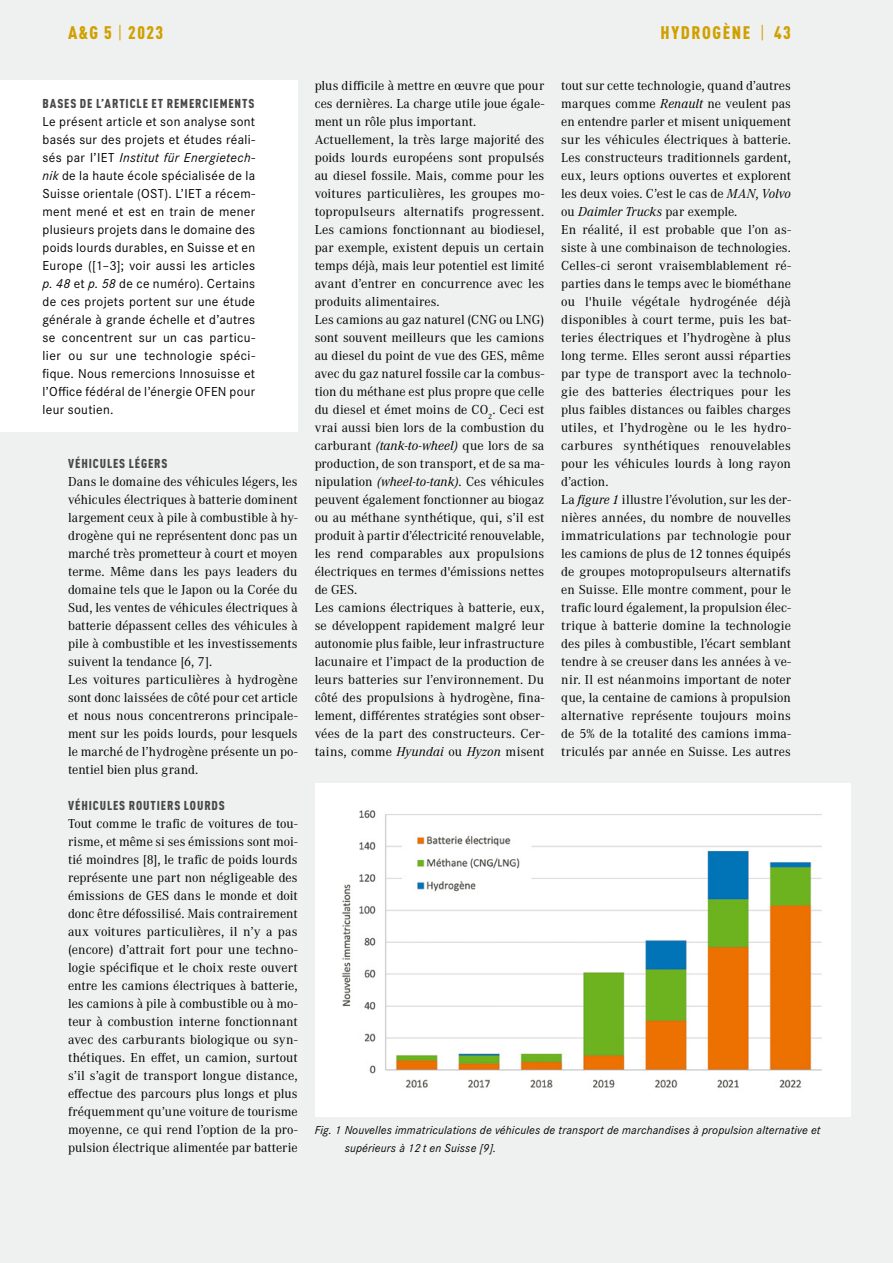
<style>
.page{position:relative;width:893px;height:1263px;background:#eff0f0}
.page>*{position:absolute;margin:0;border:0;box-sizing:border-box;transform-origin:0 0}
.t1{font:900 condensed 18px "DINOT";letter-spacing:.09em;color:#d0a000}
.t2{font:13.5px/18px "Corporate A";letter-spacing:.005em;color:#000}
.t3{font:13.5px/18px "Corporate S";letter-spacing:.025em;color:#000;text-align:justify}
.t4{font:900 condensed 12.75px "DINOT";letter-spacing:.07em;color:#474847}
.t5{font:italic 12px/18px "Corporate S";letter-spacing:.015em;color:#000}
.s1{font-weight:400}
.s2{font-style:italic}
</style>
<div class="page">
<div style="left:0;top:81px;width:298px;height:351px;background:#fff"></div>
<div style="left:315px;top:783px;width:535px;height:333px;background:#fff"></div>
<img style="left:342px;top:810px;width:480px;height:278px">
<h1 class="t1" style="left:68px;top:22px;width:97px">A&amp;G 5 <span class="s1">|</span> 2023</h1>
<p class="t4" style="left:43px;top:96px;width:213px">BASES DE L’ARTICLE ET REMERCIEMENTS</p>
<p class="t3" style="left:43px;top:112px;width:214px">Le présent article et son analyse sont basés sur des projets et études réali&shy;sés par l’IET <span class="s2">Institut für Energietech&shy;nik</span> de la haute école spécialisée de la Suisse orientale (OST). L’IET a récem&shy;ment mené et est en train de mener plusieurs projets dans le domaine des poids lourds durables, en Suisse et en Europe ([1–3]; voir aussi les articles <span class="s2">p. 48</span> et <span class="s2">p. 58</span> de ce numéro). Certains de ces projets portent sur une étude générale à grande échelle et d’autres se concentrent sur un cas particu&shy;lier ou sur une technologie spéci&shy;fique. Nous remercions Innosuisse et l’Office fédéral de l’énergie OFEN pour leur soutien.</p>
<p class="t4" style="left:68px;top:456px;width:101px">VÉHICULES LÉGERS</p>
<p class="t2" style="left:68px;top:472px;width:231px">Dans le domaine des véhicules légers, les véhicules électriques à batterie dominent largement ceux à pile à combustible à hy&shy;drogène qui ne représentent donc pas un marché très prometteur à court et moyen terme. Même dans les pays leaders du domaine tels que le Japon ou la Corée du Sud, les ventes de véhicules électriques à batterie dépassent celles des véhicules à pile à combustible et les investissements suivent la tendance [6, 7].<br>Les voitures particulières à hydrogène sont donc laissées de côté pour cet article et nous nous concentrerons principale&shy;ment sur les poids lourds, pour lesquels le marché de l’hydrogène présente un po&shy;tentiel bien plus grand.</p>
<p class="t4" style="left:68px;top:798px;width:158px">VÉHICULES ROUTIERS LOURDS</p>
<p class="t2" style="left:68px;top:814px;width:231px;text-align:justify">Tout comme le trafic de voitures de tou&shy;risme, et même si ses émissions sont moi&shy;tié moindres [8], le trafic de poids lourds représente une part non négligeable des émissions de GES dans le monde et doit donc être défossilisé. Mais contrairement aux voitures particulières, il n’y a pas (encore) d’attrait fort pour une techno&shy;logie spécifique et le choix reste ouvert entre les camions électriques à batterie, les camions à pile à combustible ou à mo&shy;teur à combustion interne fonctionnant avec des carburants biologique ou syn&shy;thétiques. En effet, un camion, surtout s’il s’agit de transport longue distance, effectue des parcours plus longs et plus fréquemment qu’une voiture de tourisme moyenne, ce qui rend l’option de la pro&shy;pulsion électrique alimentée par batterie</p>
<h1 class="t1" style="left:661px;top:22px;width:132px">HYDROGÈNE <span class="s1">|</span> 43</h1>
<p class="t2" style="left:315px;top:76px;width:231px">plus difficile à mettre en œuvre que pour ces dernières. La charge utile joue égale&shy;ment un rôle plus important.<br>Actuellement, la très large majorité des poids lourds européens sont propulsés au diesel fossile. Mais, comme pour les voitures particulières, les groupes mo&shy;topropulseurs alternatifs progressent.<br>Les camions fonctionnant au biodiesel, par exemple, existent depuis un certain temps déjà, mais leur potentiel est limité avant d’entrer en concurrence avec les produits alimentaires.<br>Les camions au gaz naturel (CNG ou LNG) sont souvent meilleurs que les camions au diesel du point de vue des GES, même avec du gaz naturel fossile car la combus&shy;tion du méthane est plus propre que celle du diesel et émet moins de CO<sub>2</sub>. Ceci est vrai aussi bien lors de la combustion du carburant <span class="s2">(tank-to-wheel)</span> que lors de sa production, de son transport, et de sa ma&shy;nipulation <span class="s2">(wheel-to-tank)</span>. Ces véhicules peuvent également fonctionner au biogaz ou au méthane synthétique, qui, s’il est produit à partir d’électricité renouvelable, les rend comparables aux propulsions électriques en termes d'émissions nettes de GES.<br>Les camions électriques à batterie, eux, se développent rapidement malgré leur autonomie plus faible, leur infrastructure lacunaire et l’impact de la production de leurs batteries sur l’environnement. Du côté des propulsions à hydrogène, fina&shy;lement, différentes stratégies sont obser&shy;vées de la part des constructeurs. Cer&shy;tains, comme <span class="s2">Hyundai</span> ou <span class="s2">Hyzon</span> misent</p>
<p class="t2" style="left:561px;top:76px;width:231px">tout sur cette technologie, quand d’autres marques comme <span class="s2">Renault</span> ne veulent pas en entendre parler et misent uniquement sur les véhicules électriques à batterie.<br>Les constructeurs traditionnels gardent, eux, leurs options ouvertes et explorent les deux voies. C’est le cas de <span class="s2">MAN</span>, <span class="s2">Volvo </span>ou <span class="s2">Daimler Trucks</span> par exemple.<br>En réalité, il est probable que l’on as&shy;siste à une combinaison de technologies.<br>Celles-ci seront vraisemblablement ré&shy;parties dans le temps avec le biométhane ou l'huile végétale hydrogénée déjà disponibles à court terme, puis les bat&shy;teries électriques et l’hydrogène à plus long terme. Elles seront aussi réparties par type de transport avec la technolo&shy;gie des batteries électriques pour les plus faibles distances ou faibles charges utiles, et l’hydrogène ou le les hydro&shy;carbures synthétiques renouvelables pour les véhicules lourds à long rayon d’action.<br>La <span class="s2">figure 1</span> illustre l’évolution, sur les der&shy;nières années, du nombre de nouvelles immatriculations par technologie pour les camions de plus de 12 tonnes équipés de groupes motopropulseurs alternatifs en Suisse. Elle montre comment, pour le trafic lourd également, la propulsion élec&shy;trique à batterie domine la technologie des piles à combustible, l’écart semblant tendre à se creuser dans les années à ve&shy;nir. Il est néanmoins important de noter que, la centaine de camions à propulsion alternative représente toujours moins de 5% de la totalité des camions imma&shy;triculés par année en Suisse. Les autres</p>
<p class="t5" style="left:345px;top:1120px;width:477px;text-indent:-30px">Fig. 1 Nouvelles immatriculations de véhicules de transport de marchandises à propulsion alternative et supérieurs à 12 t en Suisse [9].</p>
</div>
